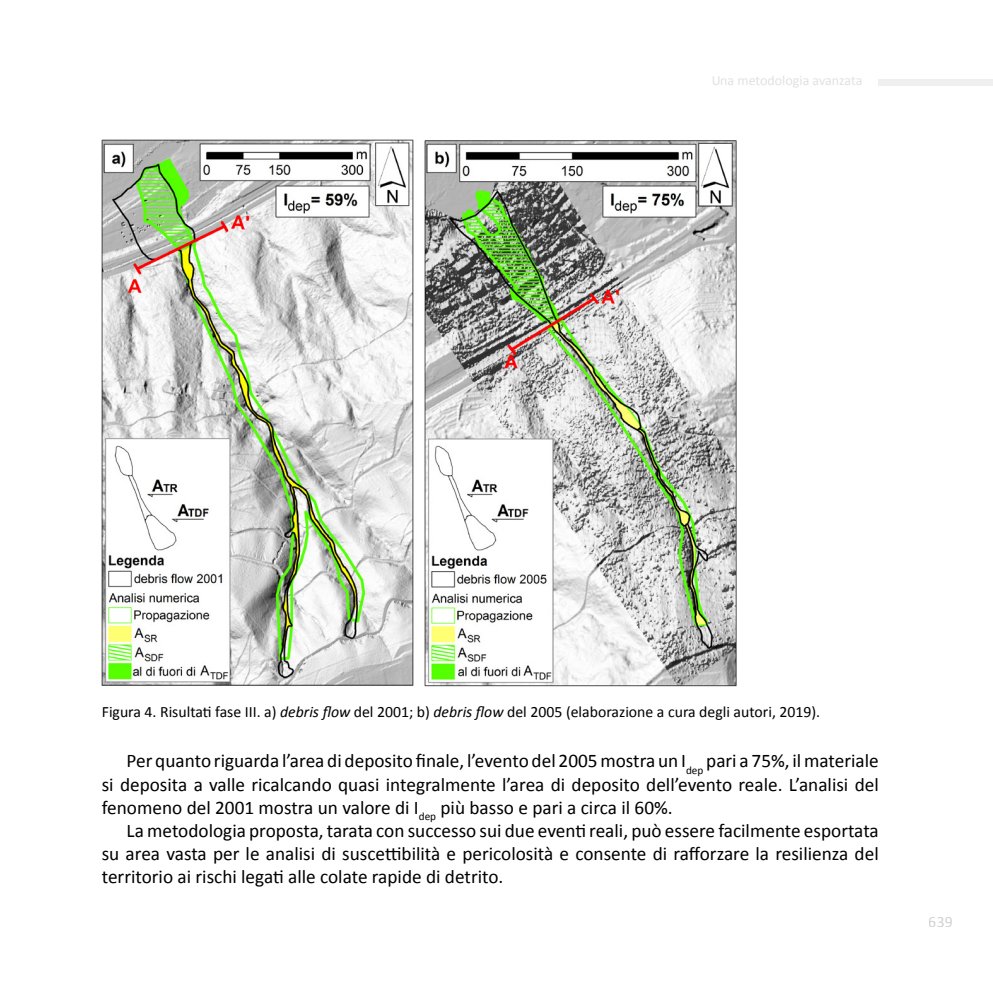
<style>
.page{position:relative;width:993px;height:993px;background:#fff}
.page>*{position:absolute;margin:0;border:0;box-sizing:border-box;transform-origin:0 0}
.t1{font:19.25px/23.1px "Calibri";color:#000;text-align:justify}
.t2{font:15.75px "Calibri";color:#000}
.t3{font:15.75px "Calibri";color:#a9abae}
.t4{font:14px "Calibri";color:#c9c9c9}
.s1{font-style:italic}
</style>
<div class="page">
<div style="left:878px;top:79px;width:114px;height:6px;background:#f0efef"></div>
<img style="left:102px;top:139px;width:634px;height:547px">
<p class="t4" style="left:711px;top:71px;width:152px">Una metodologia avanzata</p>
<p class="t2" style="left:102px;top:700px;width:719px">Figura 4. Risultati fase III. a) <span class="s1">debris flow</span> del 2001; b) <span class="s1">debris flow</span> del 2005 (elaborazione a cura degli autori, 2019).</p>
<p class="t1" style="left:102px;top:748px;width:778px;text-indent:25px">Per quanto riguarda l’area di deposito finale, l’evento del 2005 mostra un I<sub>dep</sub> pari a 75%, il materiale si deposita a valle ricalcando quasi integralmente l’area di deposito dell’evento reale. L’analisi del fenomeno del 2001 mostra un valore di I<sub>dep</sub> più basso e pari a circa il 60%.</p>
<p class="t1" style="left:102px;top:818px;width:778px;text-indent:25px">La metodologia proposta, tarata con successo sui due eventi reali, può essere facilmente esportata su area vasta per le analisi di suscettibilità e pericolosità e consente di rafforzare la resilienza del territorio ai rischi legati alle colate rapide di detrito.</p>
<p class="t3" style="left:928px;top:910px;width:25px">639</p>
</div>
